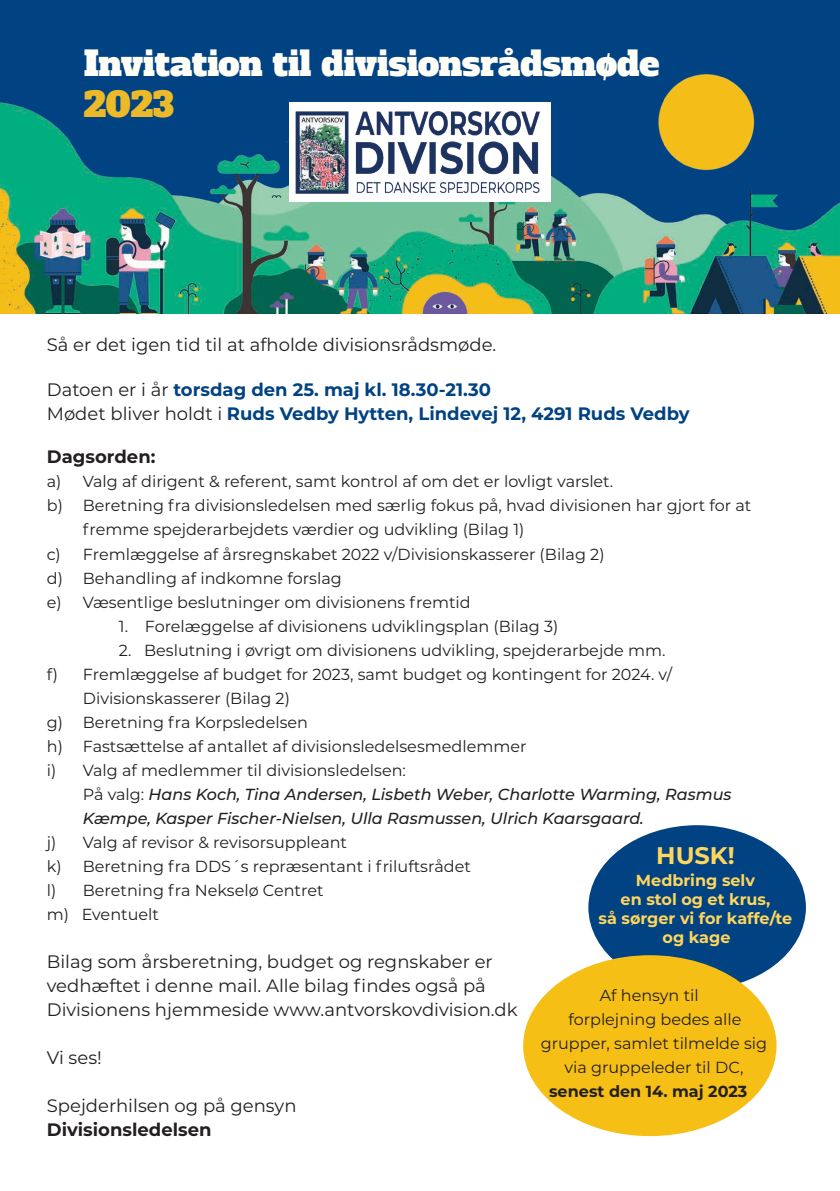
<style>
.page{position:relative;width:840px;height:1191px;background:#fff}
.page>*{position:absolute;margin:0;border:0;box-sizing:border-box;transform-origin:0 0}
.Overskrift{font:34px "Alfa Slab One";color:#fffef7}
.Overskrift-2{font:34px "Alfa Slab One";color:#ecb929}
.t1{font:700 24px "Montserrat";color:#ffd65c}
.t2{font:18px "Montserrat";color:#231f20}
.t3{font:700 18px "Montserrat";color:#004282}
.t4{font:700 18px "Montserrat";color:#231f20}
.t5{font:16px/24px "Montserrat";color:#231f20}
.t6{font:italic 500 16px/24px "Montserrat";color:#231f20}
.t7{font:700 16px "Montserrat";color:#ffd65c}
.t8{font:700 16px "Montserrat";color:#231f20}
.s1{font-weight:400;color:#231f20}
.s2{font-weight:400;font-style:normal}
</style>
<div class="page">
<div style="left:0;top:0;width:839px;height:313px;background:#004282"></div>
<img style="left:0;top:74px;width:839px;height:239px">
<div style="left:588px;top:825px;width:217px;height:164px;background:#004282;border-radius:50%"></div>
<div style="left:523px;top:955px;width:253px;height:181px;background:#f6bf16;border-radius:50%"></div>
<div style="left:289px;top:102px;width:261px;height:99px;background:#fff"></div>
<img style="left:295px;top:111px;width:245px;height:83px">
<p class="Overskrift" style="left:84px;top:41px;width:577px">Invitation til divisionsrådsmøde</p>
<p class="Overskrift-2" style="left:84px;top:82px;width:92px">2023</p>
<p class="t2" style="left:47px;top:332px;width:451px">Så er det igen tid til at afholde divisionsrådsmøde.</p>
<p class="t3" style="left:47px;top:377px;width:445px"><span class="s1">Datoen er i år</span> torsdag den 25. maj kl. 18.30-21.30</p>
<p class="t3" style="left:47px;top:401px;width:644px"><span class="s1">Mødet bliver holdt i</span> Ruds Vedby Hytten, Lindevej 12, 4291 Ruds Vedby</p>
<p class="t4" style="left:47px;top:444px;width:110px">Dagsorden:</p>
<p class="t5" style="left:47px;top:469px;width:567px">a) Valg af dirigent &amp; referent, samt kontrol af om det er lovligt varslet.</p>
<p class="t5" style="left:83px;top:493px;width:669px;text-indent:-36px">b) Beretning fra divisionsledelsen med særlig fokus på, hvad divisionen har gjort for at fremme spejderarbejdets værdier og udvikling (Bilag 1)</p>
<p class="t5" style="left:47px;top:541px;width:559px">c) Fremlæggelse af årsregnskabet 2022 v/Divisionskasserer (Bilag 2)</p>
<p class="t5" style="left:47px;top:565px;width:296px">d) Behandling af indkomne forslag</p>
<p class="t5" style="left:47px;top:589px;width:425px">e) Væsentlige beslutninger om divisionens fremtid</p>
<p class="t5" style="left:119px;top:613px;width:441px">1. Forelæggelse af divisionens udviklingsplan (Bilag 3)</p>
<p class="t5" style="left:119px;top:637px;width:547px">2. Beslutning i øvrigt om divisionens udvikling, spejderarbejde mm.</p>
<p class="t5" style="left:83px;top:661px;width:590px;text-indent:-36px">f) Fremlæggelse af budget for 2023, samt budget og kontingent for 2024. v/<br>Divisionskasserer (Bilag 2)</p>
<p class="t5" style="left:47px;top:709px;width:262px">g) Beretning fra Korpsledelsen</p>
<p class="t5" style="left:47px;top:733px;width:481px">h) Fastsættelse af antallet af divisionsledelsesmedlemmer</p>
<p class="t5" style="left:47px;top:757px;width:360px">i) Valg af medlemmer til divisionsledelsen:</p>
<p class="t6" style="left:83px;top:781px;width:650px"><span class="s2">På valg:</span> Hans Koch, Tina Andersen, Lisbeth Weber, Charlotte Warming, Rasmus<br>Kæmpe, Kasper Fischer-Nielsen, Ulla Rasmussen, Ulrich Kaarsgaard.</p>
<p class="t5" style="left:47px;top:829px;width:301px">j) Valg af revisor &amp; revisorsuppleant</p>
<p class="t5" style="left:47px;top:853px;width:425px">k) Beretning fra DDS´s repræsentant i friluftsrådet</p>
<p class="t5" style="left:47px;top:877px;width:278px">l) Beretning fra Nekselø Centret</p>
<p class="t5" style="left:47px;top:901px;width:114px">m) Eventuelt</p>
<p class="t2" style="left:47px;top:949px;width:447px">Bilag som årsberetning, budget og regnskaber er</p>
<p class="t2" style="left:47px;top:973px;width:440px">vedhæftet i denne mail. Alle bilag findes også på</p>
<p class="t2" style="left:47px;top:997px;width:472px">Divisionens hjemmeside www.antvorskovdivision.dk</p>
<p class="t2" style="left:47px;top:1045px;width:56px">Vi ses!</p>
<p class="t2" style="left:47px;top:1093px;width:251px">Spejderhilsen og på gensyn</p>
<p class="t4" style="left:47px;top:1116px;width:166px">Divisionsledelsen</p>
<p class="t1" style="left:656px;top:838px;width:80px">HUSK!</p>
<p class="t7" style="left:635px;top:868px;width:120px">Medbring selv</p>
<p class="t7" style="left:620px;top:887px;width:151px">en stol og et krus,</p>
<p class="t7" style="left:598px;top:906px;width:195px">så sørger vi for kaffe/te</p>
<p class="t7" style="left:662px;top:926px;width:69px">og kage</p>
<p class="t5" style="left:540px;top:982px;width:228px;text-align:center">Af hensyn til<br>forplejning bedes alle grupper, samlet tilmelde sig via gruppeleder til DC,</p>
<p class="t8" style="left:549px;top:1079px;width:200px">senest den 14. maj 2023</p>
</div>
